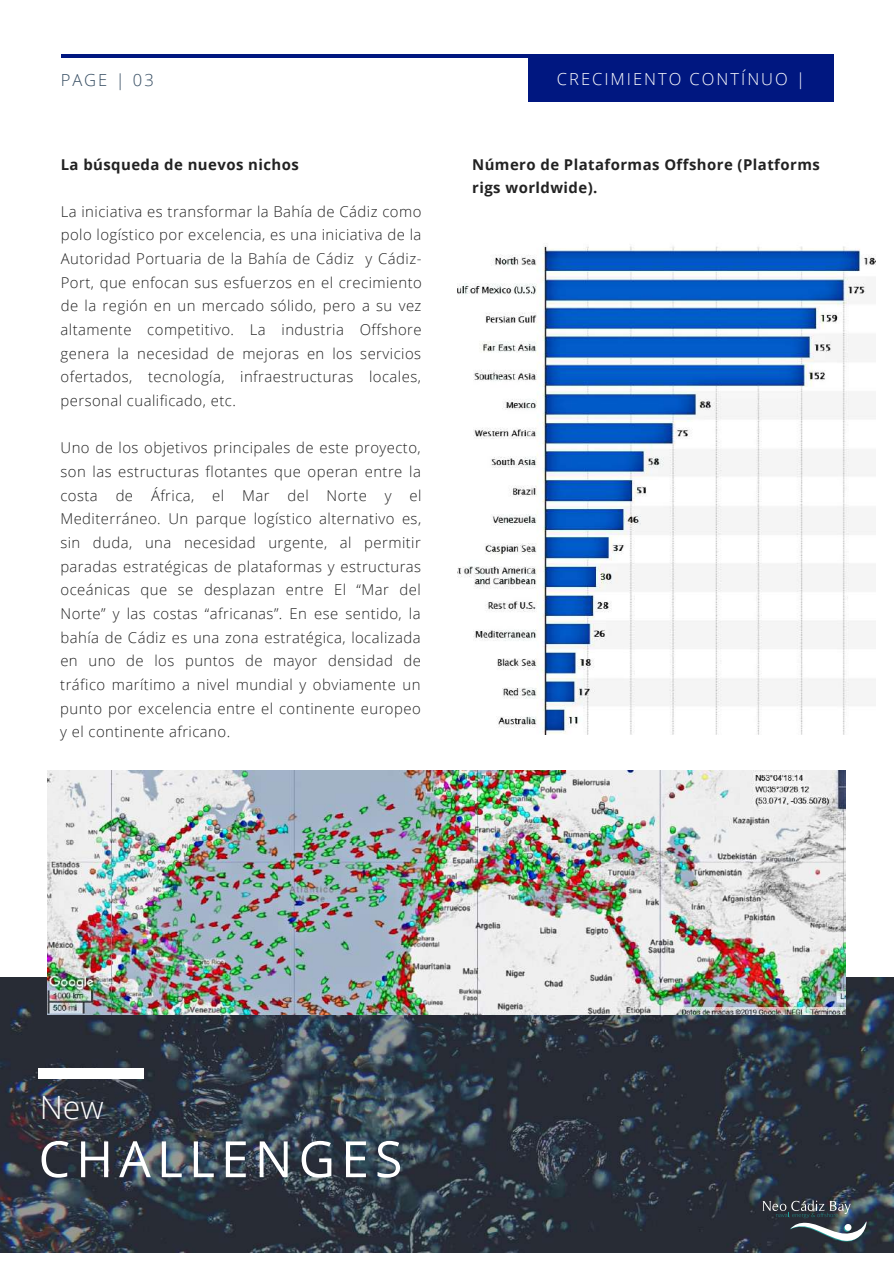
<style>
.page{position:relative;width:894px;height:1264px;background:#fff}
.page>*{position:absolute;margin:0;border:0;box-sizing:border-box;transform-origin:0 0}
.t1{font:50.1px "Open Sans";letter-spacing:.12em;color:#fff}
.t2{font:300 32.1px "Open Sans";color:#fff}
.t3{font:300 16.5px "Open Sans";letter-spacing:.12em;color:#fff}
.t4{font:300 16.5px "Open Sans";letter-spacing:.12em;color:#364d62}
.t5{font:300 14.85px/23.7px "Open Sans";letter-spacing:.03em;color:#222;text-align:justify}
.t6{font:700 14.85px/23.7px "Open Sans";letter-spacing:.03em;color:#222}
</style>
<div class="page">
<hr style="left:61px;top:55px;width:771px;height:3px;background:#001780">
<div style="left:528px;top:55px;width:305px;height:47px;background:#001780"></div>
<img style="left:0;top:977px;width:893px;height:275px">
<div style="left:38px;top:1068px;width:106px;height:10px;background:#fff"></div>
<img style="left:48px;top:770px;width:797px;height:244px">
<img style="left:457px;top:245px;width:417px;height:489px">
<img style="left:762px;top:1200px;width:104px;height:42px">
<p class="t4" style="left:61px;top:68px;width:95px">PAGE | 03</p>
<p class="t3" style="left:556px;top:68px;width:249px">CRECIMIENTO CONTÍNUO |</p>
<p class="t6" style="left:61px;top:152px;width:239px">La búsqueda de nuevos nichos</p>
<p class="t5" style="left:60px;top:199px;width:363px">La iniciativa es transformar la Bahía de Cádiz como polo logístico por excelencia, es una iniciativa de la Autoridad Portuaria de la Bahía de Cádiz y Cádiz-Port, que enfocan sus esfuerzos en el crecimiento de la región en un mercado sólido, pero a su vez altamente competitivo. La industria Offshore genera la necesidad de mejoras en los servicios ofertados, tecnología, infraestructuras locales, personal cualificado, etc.</p>
<p class="t5" style="left:60px;top:436px;width:362px">Uno de los objetivos principales de este proyecto, son las estructuras flotantes que operan entre la costa de África, el Mar del Norte y el Mediterráneo. Un parque logístico alternativo es, sin duda, una necesidad urgente, al permitir paradas estratégicas de plataformas y estructuras oceánicas que se desplazan entre El “Mar del Norte” y las costas “africanas”. En ese sentido, la bahía de Cádiz es una zona estratégica, localizada en uno de los puntos de mayor densidad de tráfico marítimo a nivel mundial y obviamente un punto por excelencia entre el continente europeo y el continente africano.</p>
<p class="t6" style="left:472px;top:152px;width:349px">Número de Plataformas Offshore (Platforms rigs worldwide).</p>
<h2 class="t2" style="left:40px;top:1085px;width:66px">New</h2>
<h1 class="t1" style="left:38px;top:1124px;width:365px">CHALLENGES</h1>
</div>
